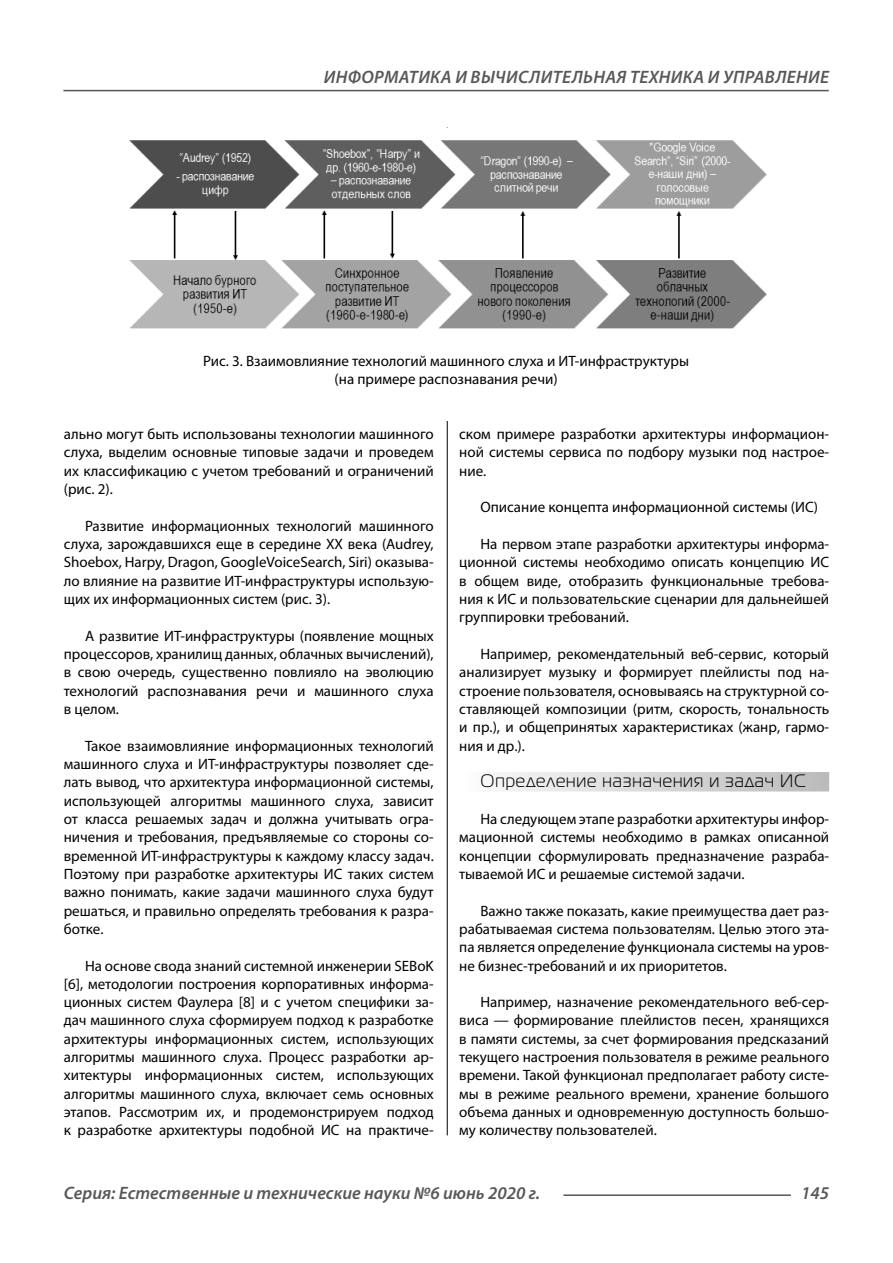
<style>
.page{position:relative;width:893px;height:1263px;background:#fff}
.page>*{position:absolute;margin:0;border:0;box-sizing:border-box;transform-origin:0 0}
.t1{font:italic 600 18px "Myriad Pro";color:#585858}
.t2{font:italic 600 18px "Myriad Pro";letter-spacing:.02em;color:#585858}
.t3{font:18px "Magistral C";letter-spacing:.05em;color:#000}
.t4{font:15px/18.3px "Myriad Pro";color:#000;text-align:justify}
</style>
<div class="page">
<hr style="left:447px;top:128px;width:1px;height:1007px;background:#000">
<div style="left:459px;top:772px;width:370px;height:19px;background:linear-gradient(to right,#fcfcfc,#bababa)"></div>
<img style="left:129px;top:140px;width:637px;height:189px">
<hr style="left:563px;top:1194px;width:228px;height:2px;background:#585858">
<hr style="left:63px;top:90px;width:766px;height:1px;background:#585858">
<p class="t2" style="left:324px;top:67px;width:507px">ИНФОРМАТИКА И ВЫЧИСЛИТЕЛЬНАЯ ТЕХНИКА И УПРАВЛЕНИЕ</p>
<p class="t4" style="left:203px;top:353px;width:488px;text-align:center">Рис. 3. Взаимовлияние технологий машинного слуха и ИТ-инфраструктуры (на примере распознавания речи)</p>
<p class="t4" style="left:64px;top:426px;width:371px">ально могут быть использованы технологии машинного слуха, выделим основные типовые задачи и проведем их классификацию с учетом требований и ограничений (рис. 2).</p>
<p class="t4" style="left:64px;top:518px;width:371px;text-indent:21px">Развитие информационных технологий машинного слуха, зарождавшихся еще в середине XX века (Audrey, Shoebox, Harpy, Dragon, GoogleVoiceSearch, Siri) оказыва&shy;ло влияние на развитие ИТ-инфраструктуры использую&shy;щих их информационных систем (рис. 3).</p>
<p class="t4" style="left:64px;top:628px;width:371px;text-indent:21px">А развитие ИТ-инфраструктуры (появление мощных процессоров, хранилищ данных, облачных вычислений), в свою очередь, существенно повлияло на эволюцию технологий распознавания речи и машинного слуха в целом.</p>
<p class="t4" style="left:64px;top:738px;width:371px;text-indent:21px">Такое взаимовлияние информационных технологий машинного слуха и ИТ-инфраструктуры позволяет сде&shy;лать вывод, что архитектура информационной системы, использующей алгоритмы машинного слуха, зависит от класса решаемых задач и должна учитывать огра&shy;ничения и требования, предъявляемые со стороны со&shy;временной ИТ-инфраструктуры к каждому классу задач.<br>Поэтому при разработке архитектуры ИС таких систем важно понимать, какие задачи машинного слуха будут решаться, и правильно определять требования к разра&shy;ботке.</p>
<p class="t4" style="left:64px;top:957px;width:371px;text-indent:21px">На основе свода знаний системной инженерии SEBoK [6], методологии построения корпоративных информа&shy;ционных систем Фаулера [8] и с учетом специфики за&shy;дач машинного слуха сформируем подход к разработке архитектуры информационных систем, использующих алгоритмы машинного слуха. Процесс разработки ар&shy;хитектуры информационных систем, использующих алгоритмы машинного слуха, включает семь основных этапов. Рассмотрим их, и продемонстрируем подход к разработке архитектуры подобной ИС на практиче-</p>
<p class="t4" style="left:459px;top:426px;width:371px">ском примере разработки архитектуры информацион&shy;ной системы сервиса по подбору музыки под настрое&shy;ние.</p>
<p class="t4" style="left:480px;top:499px;width:339px">Описание концепта информационной системы (ИС)</p>
<p class="t4" style="left:459px;top:536px;width:371px;text-indent:21px">На первом этапе разработки архитектуры информа&shy;ционной системы необходимо описать концепцию ИС в общем виде, отобразить функциональные требова&shy;ния к ИС и пользовательские сценарии для дальнейшей группировки требований.</p>
<p class="t4" style="left:459px;top:646px;width:371px;text-indent:21px">Например, рекомендательный веб-сервис, который анализирует музыку и формирует плейлисты под на&shy;строение пользователя, основываясь на структурной со&shy;ставляющей композиции (ритм, скорость, тональность и пр.), и общепринятых характеристиках (жанр, гармо&shy;ния и др.).</p>
<p class="t3" style="left:480px;top:771px;width:327px">Определение назначения и задач ИС</p>
<p class="t4" style="left:459px;top:811px;width:371px;text-indent:21px">На следующем этапе разработки архитектуры инфор&shy;мационной системы необходимо в рамках описанной концепции сформулировать предназначение разраба&shy;тываемой ИС и решаемые системой задачи.</p>
<p class="t4" style="left:459px;top:902px;width:371px;text-indent:21px">Важно также показать, какие преимущества дает раз&shy;рабатываемая система пользователям. Целью этого эта&shy;па является определение функционала системы на уров&shy;не бизнес-требований и их приоритетов.</p>
<p class="t4" style="left:459px;top:994px;width:371px;text-indent:21px">Например, назначение рекомендательного веб-сер&shy;виса — формирование плейлистов песен, хранящихся в памяти системы, за счет формирования предсказаний текущего настроения пользователя в режиме реального времени. Такой функционал предполагает работу систе&shy;мы в режиме реального времени, хранение большого объема данных и одновременную доступность большо&shy;му количеству пользователей.</p>
<p class="t1" style="left:64px;top:1182px;width:478px">Серия: Естественные и технические науки №6 июнь 2020 г.</p>
<p class="t1" style="left:801px;top:1182px;width:30px">145</p>
</div>
